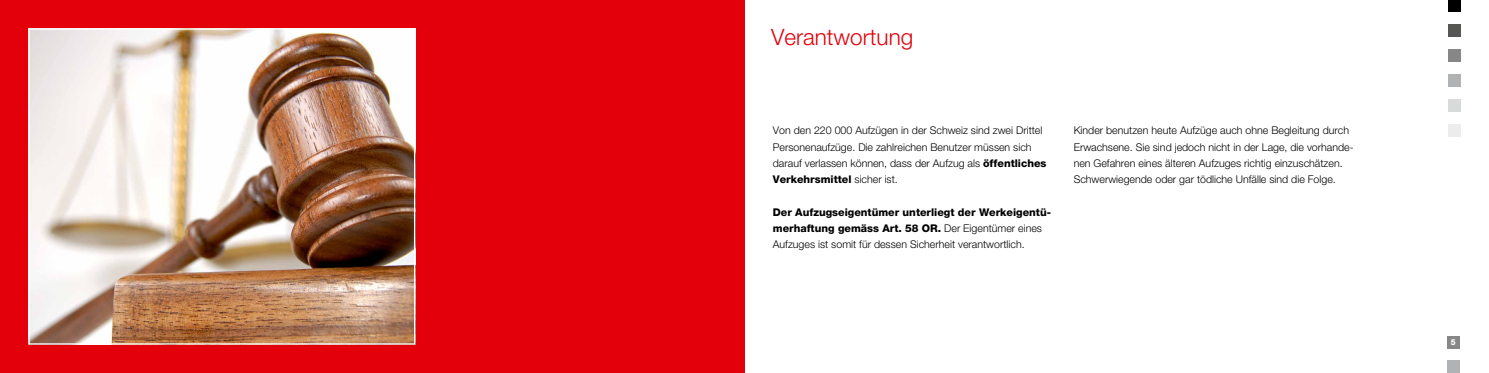
<style>
.page{position:relative;width:1489px;height:373px;background:#fff}
.page>*{position:absolute;margin:0;border:0;box-sizing:border-box;transform-origin:0 0}
.t1{font:300 22.5px "Helvetica Neue";color:#e3000b}
.t2{font:300 10.62px/16.2px "Helvetica Neue";color:#000}
.t3{font:800 10.62px/16.2px "Helvetica Neue";color:#000}
.t4{font:800 8.12px "Helvetica Neue";color:#fff;scale:.95 1}
.s1{font-weight:800}
.s2{font-weight:300}
</style>
<div class="page">
<div style="left:1448px;top:0;width:12px;height:12px;background:#000"></div>
<div style="left:1448px;top:25px;width:12px;height:12px;background:#565655"></div>
<div style="left:1448px;top:50px;width:12px;height:12px;background:#868786"></div>
<div style="left:1448px;top:74px;width:12px;height:12px;background:#b1b2b3"></div>
<div style="left:1448px;top:99px;width:12px;height:12px;background:#d9dada"></div>
<div style="left:1448px;top:124px;width:12px;height:12px;background:#ececec"></div>
<div style="left:1446px;top:335px;width:12px;height:12px;background:#868786"></div>
<div style="left:1446px;top:360px;width:12px;height:12px;background:#b1b2b3"></div>
<div style="left:0;top:0;width:744px;height:372px;background:#e3000b"></div>
<img style="left:30px;top:30px;width:383px;height:312px">
<div style="left:28px;top:28px;width:387px;height:316px;border:1px solid #fff"></div>
<h1 class="t1" style="left:771px;top:23px;width:144px">Verantwortung</h1>
<p class="t2" style="left:772px;top:122px;width:275px">Von den 220 000 Aufzügen in der Schweiz sind zwei Drittel Personenaufzüge. Die zahlreichen Benutzer müssen sich darauf verlassen können, dass der Aufzug als <span class="s1">öffentliches Verkehrsmittel</span> sicher ist.</p>
<p class="t3" style="left:772px;top:203px;width:280px">Der Aufzugseigentümer unterliegt der Werkeigentü&shy;merhaftung gemäss Art. 58 OR. <span class="s2">Der Eigentümer eines<br>Aufzuges ist somit für dessen Sicherheit verantwortlich.</span></p>
<p class="t2" style="left:1073px;top:122px;width:281px">Kinder benutzen heute Aufzüge auch ohne Begleitung durch Erwachsene. Sie sind jedoch nicht in der Lage, die vorhande&shy;nen Gefahren eines älteren Aufzuges richtig einzuschätzen.<br>Schwerwiegende oder gar tödliche Unfälle sind die Folge.</p>
<p class="t4" style="left:1450px;top:336px;width:7px">5</p>
</div>
